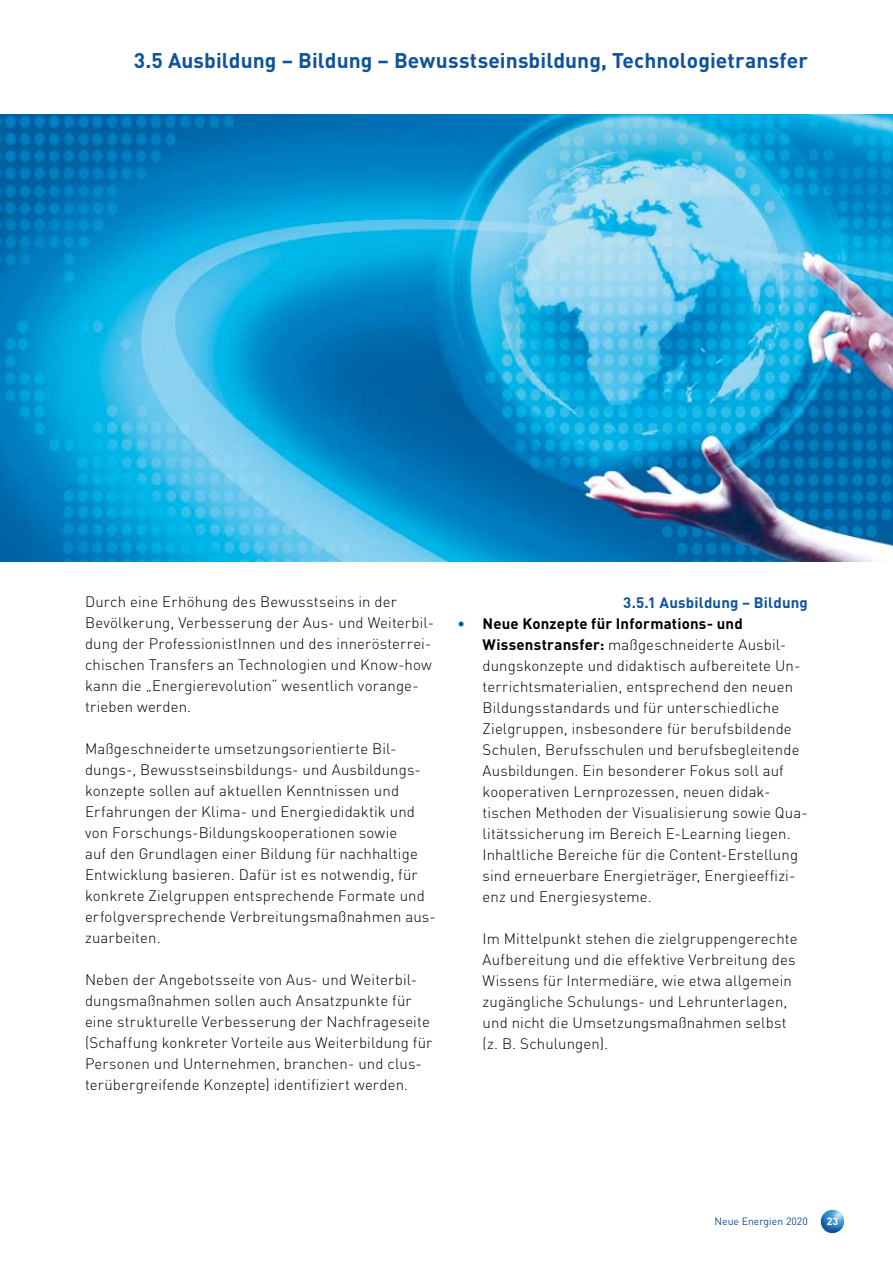
<style>
.page{position:relative;width:893px;height:1263px;background:#fff}
.page>*{position:absolute;margin:0;border:0;box-sizing:border-box;transform-origin:0 0}
.t1{font:700 21px "DIN";letter-spacing:.005em;color:#0f529d}
.t2{font:300 15px/21px "DIN";letter-spacing:.01em;color:#000}
.t3{font:700 15px "DIN";letter-spacing:.01em;color:#0f529d}
.t4{font:10.5px "DIN";color:#0f529d}
.t5{font:700 10.5px "DIN";color:#fff}
.s1{color:#0f529d}
.s2{font-weight:700}
</style>
<div class="page">
<img style="left:821px;top:1210px;width:23px;height:23px">
<img style="left:0;top:115px;width:893px;height:446px">
<h1 class="t1" style="left:134px;top:47px;width:675px">3.5 Ausbildung – Bildung – Bewusstseinsbildung, Technologietransfer</h1>
<p class="t2" style="left:85px;top:591px;width:350px">Durch eine Erhöhung des Bewusstseins in der Bevölkerung, Verbesserung der Aus- und Weiterbil&shy;dung der ProfessionistInnen und des innerösterrei&shy;chischen Transfers an Technologien und Know-how kann die „Energierevolution“ wesentlich vorange&shy;trieben werden.</p>
<p class="t2" style="left:85px;top:738px;width:352px">Maßgeschneiderte umsetzungsorientierte Bil&shy;dungs-, Bewusstseinsbildungs- und Ausbildungs&shy;konzepte sollen auf aktuellen Kenntnissen und Erfahrungen der Klima- und Energiedidaktik und von Forschungs-Bildungskooperationen sowie<br>auf den Grundlagen einer Bildung für nachhaltige Entwicklung basieren. Dafür ist es notwendig, für konkrete Zielgruppen entsprechende Formate und erfolgversprechende Verbreitungsmaßnahmen aus&shy;zuarbeiten.</p>
<p class="t2" style="left:85px;top:969px;width:349px">Neben der Angebotsseite von Aus- und Weiterbil&shy;dungsmaßnahmen sollen auch Ansatzpunkte für eine strukturelle Verbesserung der Nachfrageseite (Schaffung konkreter Vorteile aus Weiterbildung für Personen und Unternehmen, branchen- und clus&shy;terübergreifende Konzepte) identifiziert werden.</p>
<p class="t3" style="left:623px;top:593px;width:186px">3.5.1 Ausbildung – Bildung</p>
<p class="t2" style="left:483px;top:613px;width:327px;text-indent:-26px"><span class="s1">•</span> <span class="s2">Neue Konzepte für Informations- und Wissenstransfer:</span> maßgeschneiderte Ausbil&shy;dungskonzepte und didaktisch aufbereitete Un&shy;terrichtsmaterialien, entsprechend den neuen Bildungsstandards und für unterschiedliche Zielgruppen, insbesondere für berufsbildende Schulen, Berufsschulen und berufsbegleitende Ausbildungen. Ein besonderer Fokus soll auf kooperativen Lernprozessen, neuen didak&shy;tischen Methoden der Visualisierung sowie Qua&shy;litätssicherung im Bereich E-Learning liegen.<br>Inhaltliche Bereiche für die Content-Erstellung sind erneuerbare Energieträger, Energieeffizi&shy;enz und Energiesysteme.</p>
<p class="t2" style="left:483px;top:928px;width:316px">Im Mittelpunkt stehen die zielgruppengerechte Aufbereitung und die effektive Verbreitung des Wissens für Intermediäre, wie etwa allgemein zugängliche Schulungs- und Lehrunterlagen, und nicht die Umsetzungsmaßnahmen selbst (z. B. Schulungen).</p>
<p class="t4" style="left:714px;top:1214px;width:95px">Neue Energien 2020</p>
<p class="t5" style="left:827px;top:1214px;width:13px">23</p>
</div>
